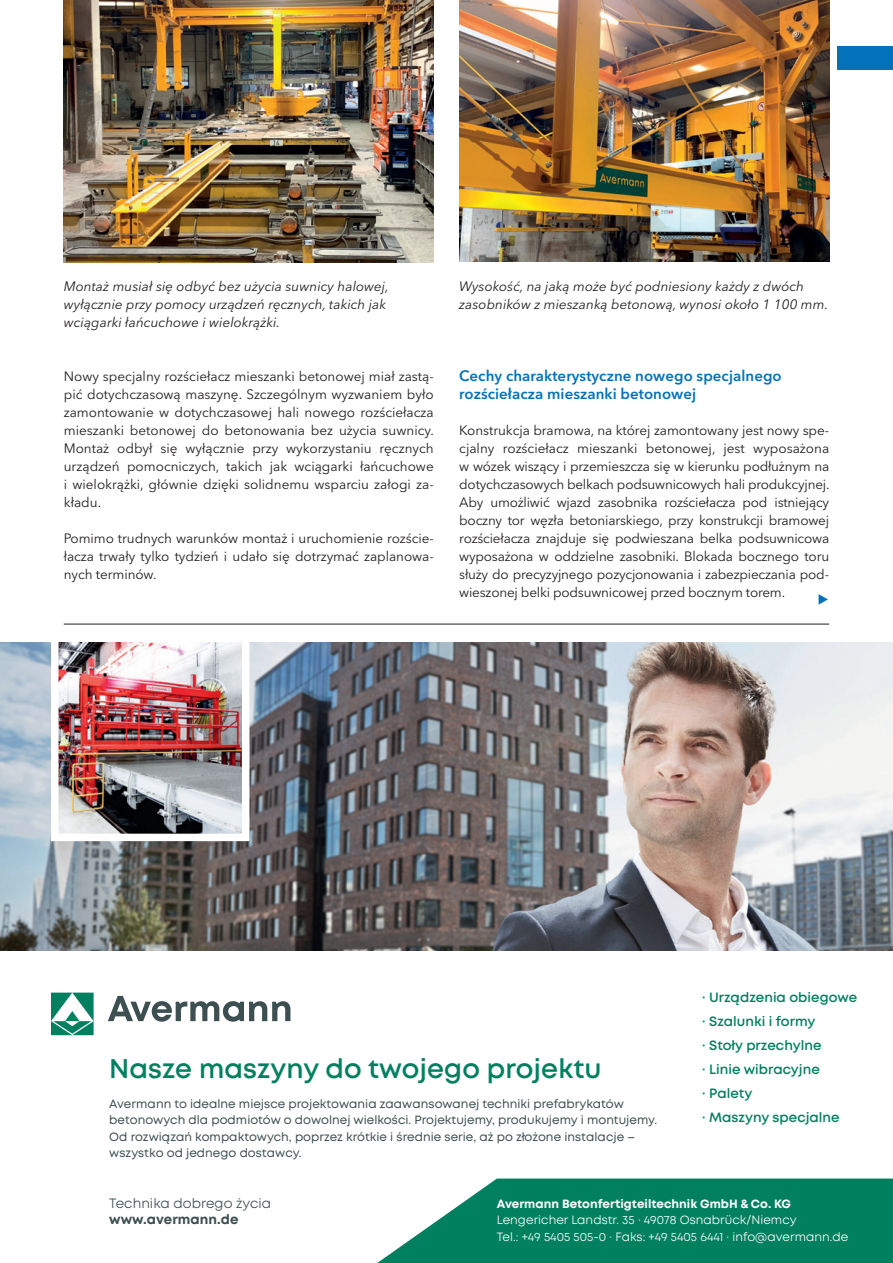
<style>
.page{position:relative;width:893px;height:1263px;background:#fff}
.page>*{position:absolute;margin:0;border:0;box-sizing:border-box;transform-origin:0 0}
.t1{font:600 27px "Mont";color:#00805f}
.t2{font:15px/18px "Avenir Next Dm Bd";letter-spacing:.005em;color:#0372bb}
.t3{font:13.5px/18px "Avenir Next";letter-spacing:-.005em;color:#231f20;text-align:justify}
.t4{font:italic 13.5px/18px "Avenir Next";letter-spacing:.005em;color:#231f20}
.t5{font:600 13.5px/24px "Mont";color:#00805f}
.t6{font:13.5px "Mont";color:#3d4f51}
.t7{font:700 13.5px "Mont";color:#3d4f51}
.t8{font:13.5px "Euro Pi Three";color:#0372bb}
.t9{font:12px/16.5px "Mont";color:#3d4f51}
.t10{font:12px/16.5px "Mont";color:#fff}
.t11{font:700 12px "Mont";color:#fff}
</style>
<div class="page">
<div style="left:838px;top:47px;width:55px;height:23px;background:#0372bb"></div>
<img style="left:64px;top:0;width:370px;height:262px">
<img style="left:459px;top:0;width:370px;height:261px">
<hr style="left:64px;top:624px;width:765px;height:1px;background:#231f20">
<svg style="left:377px;top:1178px;width:516px;height:85px;background:#1f8f72"></svg>
<img style="left:0;top:642px;width:893px;height:308px">
<img style="left:51px;top:642px;width:198px;height:199px">
<svg style="left:51px;top:992px;width:43px;height:43px"></svg>
<svg style="left:108px;top:996px;width:182px;height:26px"></svg>
<p class="t4" style="left:64px;top:279px;width:327px">Montaż musiał się odbyć bez użycia suwnicy halowej, wyłącznie przy pomocy urządzeń ręcznych, takich jak wciągarki łańcuchowe i wielokrążki.</p>
<p class="t4" style="left:459px;top:279px;width:370px">Wysokość, na jaką może być podniesiony każdy z dwóch zasobników z mieszanką betonową, wynosi około 1 100 mm.</p>
<p class="t3" style="left:64px;top:368px;width:372px">Nowy specjalny rozściełacz mieszanki betonowej miał zastą&shy;pić dotychczasową maszynę. Szczególnym wyzwaniem było zamontowanie w dotychczasowej hali nowego rozściełacza mieszanki betonowej do betonowania bez użycia suwnicy.<br>Montaż odbył się wyłącznie przy wykorzystaniu ręcznych urządzeń pomocniczych, takich jak wciągarki łańcuchowe i wielokrążki, głównie dzięki solidnemu wsparciu załogi za&shy;kładu.</p>
<p class="t3" style="left:64px;top:530px;width:371px">Pomimo trudnych warunków montaż i uruchomienie rozście&shy;łacza trwały tylko tydzień i udało się dotrzymać zaplanowa&shy;nych terminów.</p>
<p class="t2" style="left:459px;top:368px;width:324px">Cechy charakterystyczne nowego specjalnego rozściełacza mieszanki betonowej</p>
<p class="t3" style="left:459px;top:422px;width:372px">Konstrukcja bramowa, na której zamontowany jest nowy spe&shy;cjalny rozściełacz mieszanki betonowej, jest wyposażona w wózek wiszący i przemieszcza się w kierunku podłużnym na dotychczasowych belkach podsuwnicowych hali produkcyjnej.<br>Aby umożliwić wjazd zasobnika rozściełacza pod istniejący boczny tor węzła betoniarskiego, przy konstrukcji bramowej rozściełacza znajduje się podwieszana belka podsuwnicowa wyposażona w oddzielne zasobniki. Blokada bocznego toru służy do precyzyjnego pozycjonowania i zabezpieczania pod&shy;wieszonej belki podsuwnicowej przed bocznym torem.</p>
<p class="t8" style="left:818px;top:591px;width:13px">E</p>
<h1 class="t1" style="left:109px;top:1055px;width:494px">Nasze maszyny do twojego projektu</h1>
<p class="t9" style="left:109px;top:1096px;width:549px">Avermann to idealne miejsce projektowania zaawansowanej techniki prefabrykatów betonowych dla podmiotów o dowolnej wielkości. Projektujemy, produkujemy i montujemy.<br>Od rozwiązań kompaktowych, poprzez krótkie i średnie serie, aż po złożone instalacje – wszystko od jednego dostawcy.</p>
<p class="t5" style="left:702px;top:986px;width:157px">· Urządzenia obiegowe · Szalunki i formy<br>· Stoły przechylne<br>· Linie wibracyjne<br>· Palety<br>· Maszyny specjalne</p>
<p class="t6" style="left:109px;top:1196px;width:164px">Technika dobrego życia</p>
<p class="t7" style="left:109px;top:1212px;width:131px">www.avermann.de</p>
<p class="t11" style="left:497px;top:1198px;width:296px">Avermann Betonfertigteiltechnik GmbH &amp; Co. KG</p>
<p class="t10" style="left:497px;top:1212px;width:353px">Lengericher Landstr. 35 · 49078 Osnabrück/Niemcy<br>Tel.: +49 5405 505-0 · Faks: +49 5405 6441 · info@avermann.de</p>
</div>
